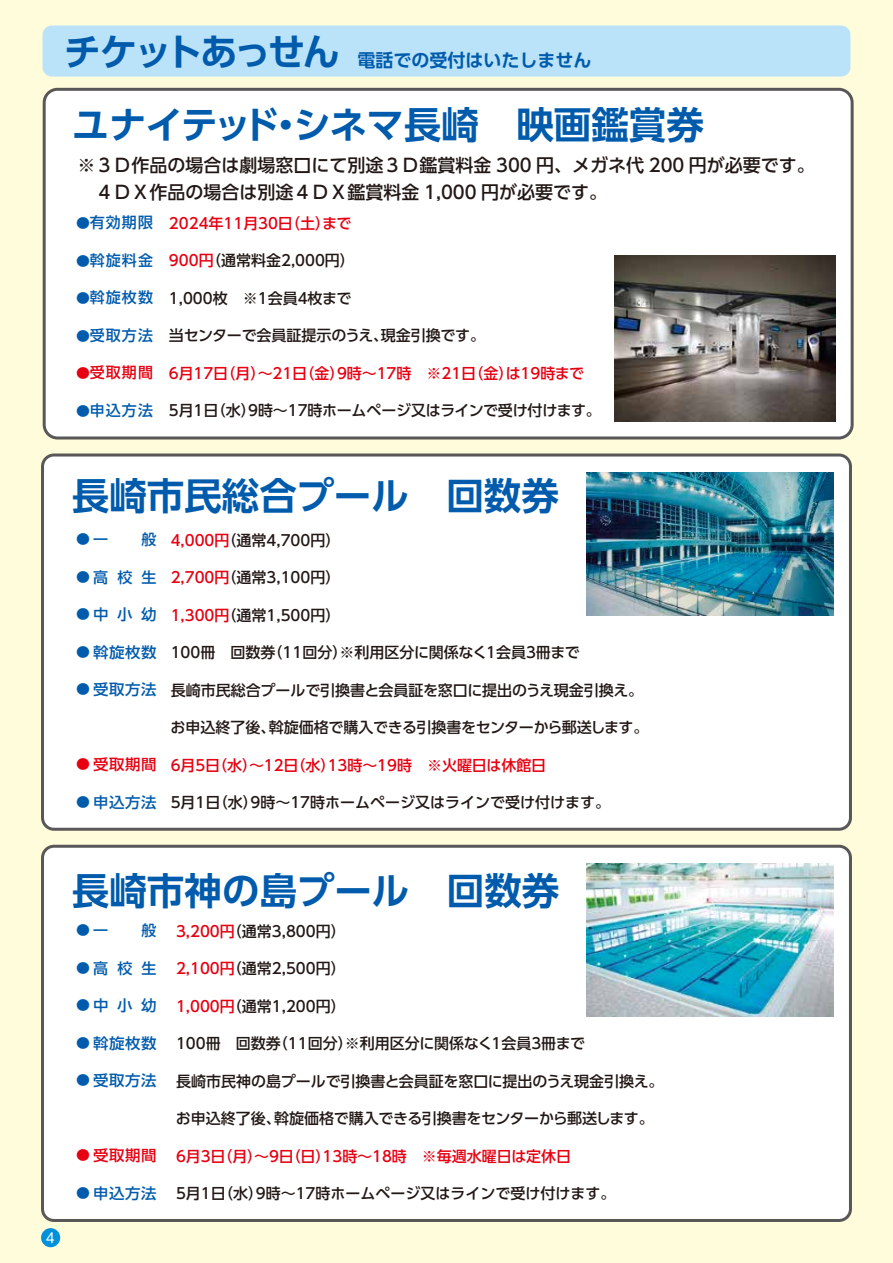
<style>
.page{position:relative;width:893px;height:1263px;background:#fffcdb}
.page>*{position:absolute;margin:0;border:0;box-sizing:border-box;transform-origin:0 0}
.t1{font:700 37.5px "UD Shin Go Pr 6 De";color:#005bac}
.t2{font:500 18px/27px "UD Shin Go Pr 6";color:#221815}
.t3{font:700 18px "UD Shin Go Pr 6 De";color:#005bac}
.t4{font:500 15px "UD Shin Go Pr 6";color:#221815}
.t5{font:500 15px "UD Shin Go Pr 6";color:#e60012}
.t6{font:500 15px "UD Shin Go Pr 6";letter-spacing:.07em;color:#005bac}
.t7{font:13.5px "UD Shin M Go Pro";color:#fff}
.t8{font:500 13.2px "UD Shin Go Pr 6";color:#005bac;scale:1.05 1}
.t9{font:500 13.2px "UD Shin Go Pr 6";color:#e60012;scale:1.05 1}
.s1{font-size:37.5px}
.s2{color:#e60012}
</style>
<div class="page">
<div style="left:44px;top:89px;width:808px;height:349px;background:#fff;border-radius:13px"></div>
<div style="left:43px;top:88px;width:811px;height:351px;border:3px solid #595757;border-radius:13px"></div>
<img style="left:614px;top:255px;width:221px;height:166px">
<div style="left:43px;top:455px;width:807px;height:374px;background:#fff;border-radius:11px"></div>
<div style="left:41px;top:453px;width:811px;height:378px;border:3px solid #595757;border-radius:11px"></div>
<div style="left:43px;top:846px;width:807px;height:374px;background:#fff;border-radius:11px"></div>
<div style="left:41px;top:845px;width:811px;height:377px;border:3px solid #595757;border-radius:11px"></div>
<img style="left:587px;top:472px;width:246px;height:144px">
<img style="left:587px;top:863px;width:246px;height:153px">
<div style="left:43px;top:26px;width:807px;height:51px;background:#bae3f9;border-radius:9px"></div>
<div style="left:41px;top:1228px;width:19px;height:19px;background:#0091db;border-radius:50%"></div>
<p class="t3" style="left:64px;top:45px;width:529px"><span class="s1">チケットあっせん</span> 電話での受付はいたしません</p>
<h1 class="t1" style="left:72px;top:95px;width:633px">ユナイテッド・シネマ長崎　映画鑑賞券</h1>
<p class="t2" style="left:78px;top:151px;width:739px">※３Ｄ作品の場合は劇場窓口にて別途３Ｄ鑑賞料金 300 円、メガネ代 200 円が必要です。　４ＤＸ作品の場合は別途４ＤＸ鑑賞料金 1,000 円が必要です。</p>
<p class="t8" style="left:76px;top:212px;width:15px">●</p>
<p class="t8" style="left:76px;top:250px;width:15px">●</p>
<p class="t8" style="left:76px;top:287px;width:15px">●</p>
<p class="t8" style="left:76px;top:325px;width:15px">●</p>
<p class="t9" style="left:76px;top:362px;width:15px">●</p>
<p class="t8" style="left:76px;top:400px;width:15px">●</p>
<p class="t6" style="left:90px;top:211px;width:65px">有効期限</p>
<p class="t6" style="left:90px;top:248px;width:65px">斡旋料金</p>
<p class="t6" style="left:90px;top:286px;width:65px">斡旋枚数</p>
<p class="t6" style="left:90px;top:323px;width:65px">受取方法</p>
<p class="t5" style="left:90px;top:361px;width:65px">受取期間</p>
<p class="t6" style="left:90px;top:398px;width:65px">申込方法</p>
<p class="t5" style="left:169px;top:211px;width:184px">2024年11月30日（土）まで</p>
<p class="t4" style="left:169px;top:248px;width:187px"><span class="s2">900円</span>（通常料金2,000円）</p>
<p class="t4" style="left:169px;top:286px;width:184px">1,000枚　※1会員4枚まで</p>
<p class="t4" style="left:169px;top:323px;width:318px">当センターで会員証提示のうえ、現金引換です。</p>
<p class="t5" style="left:169px;top:361px;width:417px">6月17日（月）～21日（金）9時～17時　※21日（金）は19時まで</p>
<p class="t4" style="left:169px;top:398px;width:433px">5月1日（水）9時～17時ホームページ又はラインで受け付けます。</p>
<h1 class="t1" style="left:72px;top:465px;width:488px">長崎市民総合プール　回数券</h1>
<p class="t6" style="left:93px;top:527px;width:16px">一</p>
<p class="t6" style="left:141px;top:527px;width:16px">般</p>
<p class="t6" style="left:93px;top:565px;width:65px">高校生</p>
<p class="t6" style="left:93px;top:602px;width:65px">中小幼</p>
<p class="t6" style="left:93px;top:640px;width:65px">斡旋枚数</p>
<p class="t6" style="left:93px;top:677px;width:65px">受取方法</p>
<p class="t4" style="left:171px;top:528px;width:171px"><span class="s2">4,000円</span>（通常4,700円）</p>
<p class="t4" style="left:171px;top:565px;width:171px"><span class="s2">2,700円</span>（通常3,100円）</p>
<p class="t4" style="left:171px;top:603px;width:171px"><span class="s2">1,300円</span>（通常1,500円）</p>
<p class="t4" style="left:171px;top:640px;width:411px">100冊　回数券（11回分）※利用区分に関係なく1会員3冊まで</p>
<p class="t4" style="left:171px;top:678px;width:474px">長崎市民総合プールで引換書と会員証を窓口に提出のうえ現金引換え。</p>
<p class="t4" style="left:171px;top:715px;width:479px">お申込終了後、斡旋価格で購入できる引換書をセンターから郵送します。</p>
<p class="t5" style="left:171px;top:753px;width:377px">6月5日（水）～12日（水）13時～19時　※火曜日は休館日</p>
<p class="t4" style="left:171px;top:790px;width:441px">5月1日（水）9時～17時ホームページ又はラインで受け付けます。</p>
<p class="t8" style="left:76px;top:528px;width:15px">●</p>
<p class="t8" style="left:76px;top:566px;width:15px">●</p>
<p class="t8" style="left:76px;top:603px;width:15px">●</p>
<p class="t8" style="left:76px;top:641px;width:15px">●</p>
<p class="t8" style="left:76px;top:678px;width:15px">●</p>
<p class="t5" style="left:93px;top:752px;width:65px">受取期間</p>
<p class="t6" style="left:93px;top:790px;width:65px">申込方法</p>
<p class="t9" style="left:76px;top:753px;width:15px">●</p>
<p class="t8" style="left:76px;top:791px;width:15px">●</p>
<p class="t7" style="left:46px;top:1227px;width:10px">4</p>
<h1 class="t1" style="left:72px;top:860px;width:489px">長崎市神の島プール　回数券</h1>
<p class="t6" style="left:93px;top:918px;width:16px">一</p>
<p class="t6" style="left:141px;top:918px;width:16px">般</p>
<p class="t6" style="left:93px;top:956px;width:65px">高校生</p>
<p class="t6" style="left:93px;top:993px;width:65px">中小幼</p>
<p class="t6" style="left:93px;top:1031px;width:65px">斡旋枚数</p>
<p class="t6" style="left:93px;top:1068px;width:65px">受取方法</p>
<p class="t4" style="left:176px;top:919px;width:171px"><span class="s2">3,200円</span>（通常3,800円）</p>
<p class="t4" style="left:176px;top:956px;width:171px"><span class="s2">2,100円</span>（通常2,500円）</p>
<p class="t4" style="left:176px;top:994px;width:171px"><span class="s2">1,000円</span>（通常1,200円）</p>
<p class="t4" style="left:176px;top:1031px;width:411px">100冊　回数券（11回分）※利用区分に関係なく1会員3冊まで</p>
<p class="t4" style="left:176px;top:1069px;width:489px">長崎市民神の島プールで引換書と会員証を窓口に提出のうえ現金引換え。</p>
<p class="t4" style="left:176px;top:1106px;width:479px">お申込終了後、斡旋価格で購入できる引換書をセンターから郵送します。</p>
<p class="t5" style="left:176px;top:1144px;width:397px">6月3日（月）～9日（日）13時～18時　※毎週水曜日は定休日</p>
<p class="t4" style="left:176px;top:1181px;width:441px">5月1日（水）9時～17時ホームページ又はラインで受け付けます。</p>
<p class="t8" style="left:76px;top:919px;width:15px">●</p>
<p class="t8" style="left:76px;top:957px;width:15px">●</p>
<p class="t8" style="left:76px;top:994px;width:15px">●</p>
<p class="t8" style="left:76px;top:1032px;width:15px">●</p>
<p class="t8" style="left:76px;top:1069px;width:15px">●</p>
<p class="t5" style="left:93px;top:1143px;width:65px">受取期間</p>
<p class="t6" style="left:93px;top:1181px;width:65px">申込方法</p>
<p class="t9" style="left:76px;top:1144px;width:15px">●</p>
<p class="t8" style="left:76px;top:1182px;width:15px">●</p>
</div>
